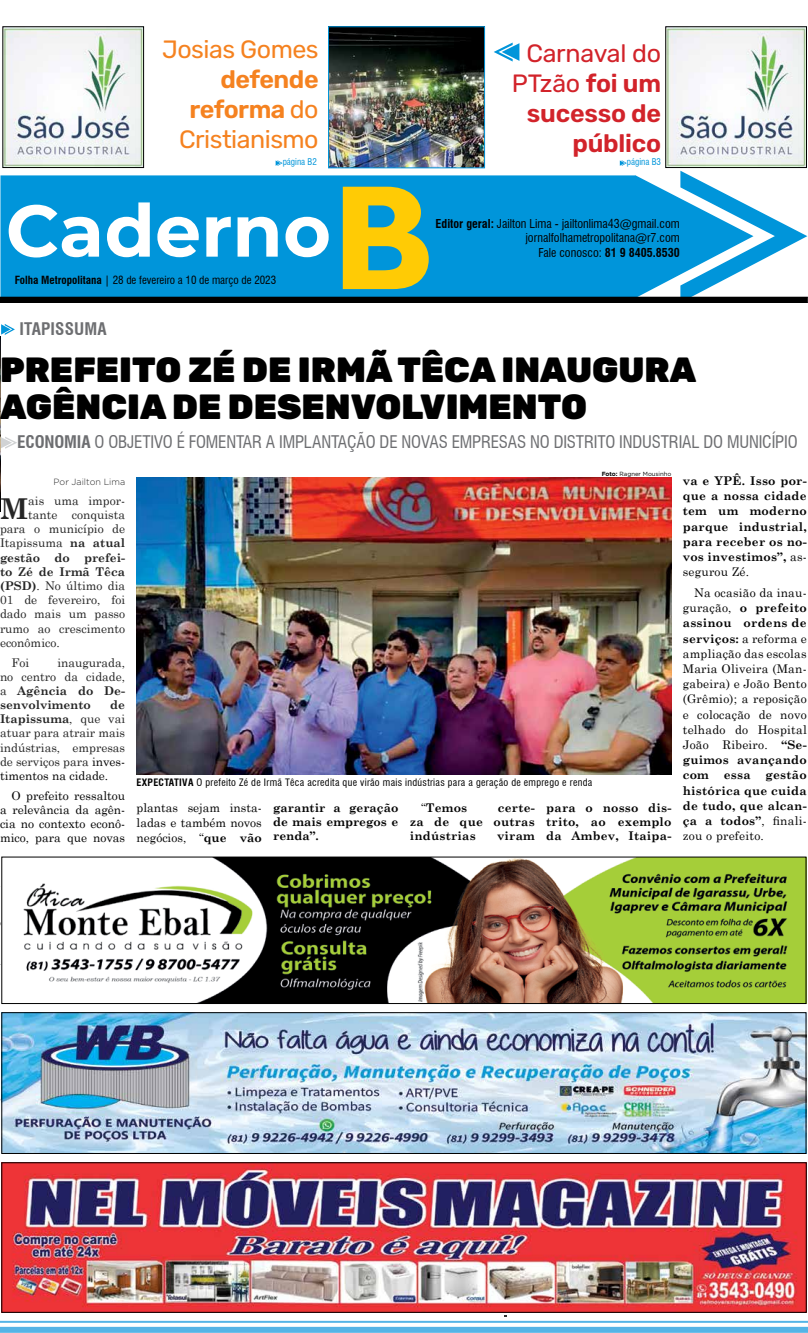
<style>
.page{position:relative;width:808px;height:1333px;background:#fff}
.page>*{position:absolute;margin:0;border:0;box-sizing:border-box;transform-origin:0 0}
.t1{font:700 150px "Gill Sans";color:#ffcb05}
.t2{font:700 73px "Montserrat";color:#fff}
.t3{font:900 35px/37px "Rubik";color:#000}
.t4{font:700 28.8px "Century Schoolbook";color:#262626}
.t5{font:600 25px/30px "Rubik";letter-spacing:-.01em;color:#d2232a;text-align:right}
.t6{font:600 25px/30px "Rubik";letter-spacing:-.02em;color:#f58220;text-align:right}
.t7{font:25px "Rubik";letter-spacing:-.02em;color:#f58220}
.t8{font:condensed 17px "Swiss 721 BT";letter-spacing:-.01em;color:#6d6e71}
.t9{font:700 condensed 17px "Swiss 721 BT";letter-spacing:.01em;color:#6d6e71}
.t10{font:12px/15.2px "Century Schoolbook";color:#050505;text-align:justify}
.t11{font:12px/14.2px "Century Schoolbook";color:#262626;text-align:justify}
.t12{font:700 12px/14px "Century Schoolbook";letter-spacing:.02em;color:#050505;text-align:justify}
.t13{font:condensed 12px/14.4px "Swiss 721 BT";color:#000;text-align:right}
.t14{font:700 12px "Century Schoolbook";color:#262626}
.t15{font:condensed 11px "Swiss 721 BT";color:#000}
.t16{font:condensed 10px "Swiss 721 BT";letter-spacing:.03em;color:#000}
.t17{font:condensed 9px "Swiss 721 BT";color:#0095da}
.t18{font:300 9px "Gotham";color:#262626}
.t19{font:6px "Gotham";color:#000}
.s1{font-weight:400}
.s2{font-weight:700}
.s3{color:#050505}
</style>
<div class="page">
<img style="left:0;top:336px;width:1px;height:176px">
<hr style="left:0;top:1320px;width:808px;height:2px;background:#55b4e6">
<div style="left:0;top:1326px;width:808px;height:6px;background:#55b4e6"></div>
<svg style="left:0;top:171px;width:807px;height:126px;background:#21a2de"></svg>
<div style="left:0;top:297px;width:807px;height:5px;background:#000"></div>
<div style="left:0;top:297px;width:808px;height:6px;border:1px solid #000"></div>
<svg style="left:494px;top:43px;width:25px;height:19px"></svg>
<svg style="left:276px;top:160px;width:7px;height:6px"></svg>
<svg style="left:620px;top:160px;width:7px;height:6px"></svg>
<img style="left:4px;top:28px;width:138px;height:138px">
<div style="left:2px;top:26px;width:142px;height:142px;border:1px solid #000"></div>
<img style="left:667px;top:28px;width:138px;height:138px">
<div style="left:665px;top:26px;width:142px;height:142px;border:1px solid #000"></div>
<svg style="left:1px;top:324px;width:14px;height:11px"></svg>
<img style="left:330px;top:28px;width:153px;height:138px">
<div style="left:328px;top:26px;width:157px;height:142px;border:1px solid #0095da"></div>
<img style="left:3px;top:1014px;width:801px;height:137px">
<div style="left:1px;top:1012px;width:805px;height:141px;border:1px solid #000"></div>
<img style="left:137px;top:477px;width:534px;height:298px">
<svg style="left:1px;top:437px;width:16px;height:11px"></svg>
<img style="left:23px;top:858px;width:781px;height:143px">
<div style="left:1px;top:856px;width:805px;height:147px;border:1px solid #000"></div>
<img style="left:3px;top:1164px;width:802px;height:146px">
<h3 class="t7" style="left:162px;top:35px;width:158px">Josias Gomes</h3>
<h3 class="t6" style="left:179px;top:65px;width:141px">defende reforma <span class="s1">do<br>Cristianismo</span></h3>
<h3 class="t5" style="left:512px;top:39px;width:151px"><span class="s1">Carnaval do<br>PTzão</span> foi um sucesso de público</h3>
<p class="t17" style="left:283px;top:156px;width:36px">página B2</p>
<p class="t17" style="left:627px;top:156px;width:36px">página B3</p>
<h2 class="t2" style="left:6px;top:178px;width:327px">Caderno</h2>
<p class="t15" style="left:15px;top:273px;width:263px"><span class="s2">Folha Metropolitana</span> | 28 de fevereiro a 10 de março de 2023</p>
<h3 class="t9" style="left:20px;top:319px;width:89px">ITAPISSUMA</h3>
<h1 class="t1" style="left:331px;top:148px;width:106px">B</h1>
<p class="t13" style="left:436px;top:216px;width:246px"><span class="s2">Editor geral:</span> Jailton Lima - jailtonlima43@gmail.com jornalfolhametropolitana@r7.com</p>
<p class="t13" style="left:538px;top:245px;width:143px">Fale conosco: <span class="s2">81 9 8405.8530</span></p>
<h3 class="t3" style="left:0;top:352px;width:698px">PREFEITO ZÉ DE IRMÃ TÊCA INAUGURA<br>AGÊNCIA DE DESENVOLVIMENTO</h3>
<h3 class="t8" style="left:17px;top:432px;width:782px"><span class="s2">ECONOMIA</span> O OBJETIVO É FOMENTAR A IMPLANTAÇÃO DE NOVAS EMPRESAS NO DISTRITO INDUSTRIAL DO MUNICÍPIO</h3>
<p class="t18" style="left:54px;top:476px;width:73px">Por Jailton Lima</p>
<h3 class="t4" style="left:0;top:486px;width:30px">M</h3>
<p class="t11" style="left:28px;top:492px;width:98px">ais uma impor-</p>
<p class="t19" style="left:602px;top:470px;width:71px"><span class="s2">Foto:</span> Ragner Mousinho</p>
<p class="t12" style="left:683px;top:472px;width:125px;line-height:15.2px">va e YPÊ. Isso por&shy;que a nossa cidade tem um moderno parque industrial, para receber os no&shy;vos investimos”, <span class="s1">as&shy;segurou Zé.</span></p>
<p class="t10" style="left:683px;top:584px;width:126px;text-indent:11px">Na ocasião da inau&shy;guração, <span class="s2">o prefeito assinou ordens de serviços:</span> a reforma e ampliação das escolas Maria Oliveira (Man&shy;gabeira) e João Bento (Grêmio); a reposição e colocação de novo telhado do Hospital João Ribeiro. <span class="s2">“Se&shy;guimos avançando com essa gestão histórica que cuida de tudo, que alcan&shy;ça a todos”</span>, finali&shy;zou o prefeito.</p>
<p class="t11" style="left:28px;top:506px;width:98px">tante conquista</p>
<p class="t11" style="left:0;top:521px;width:127px">para o município de</p>
<p class="t11" style="left:0;top:535px;width:127px">Itapissuma <span class="s2">na atual</span></p>
<p class="t14" style="left:0;top:548px;width:127px">gestão do prefei-</p>
<p class="t14" style="left:0;top:562px;width:127px">to Zé de Irmã Têca</p>
<p class="t11" style="left:0;top:577px;width:127px"><span class="s2">(PSD)</span>. No último dia</p>
<p class="t11" style="left:0;top:591px;width:127px">01 de fevereiro, foi</p>
<p class="t11" style="left:0;top:606px;width:127px">dado mais um passo</p>
<p class="t11" style="left:0;top:620px;width:127px">rumo ao crescimento</p>
<p class="t11" style="left:0;top:634px;width:61px">econômico.</p>
<p class="t11" style="left:11px;top:654px;width:19px">Foi</p>
<p class="t11" style="left:0;top:654px;width:127px;text-indent:57px">inaugurada, no centro da cidade, a <span class="s2">Agência do De&shy;senvolvimento</span></p>
<p class="t11" style="left:0;top:696px;width:127px;text-indent:110px"><span class="s2">de Itapissuma</span>, que vai atuar para atrair mais indústrias, empresas de serviços para <span class="s3">inves&shy;timentos na cidade.</span></p>
<p class="t10" style="left:0;top:787px;width:127px;line-height:14.2px;text-indent:11px">O prefeito ressaltou a relevância da agên&shy;cia no contexto econô&shy;mico, para que novas</p>
<p class="t16" style="left:137px;top:776px;width:457px"><span class="s2">EXPECTATIVA</span> O prefeito Zé de Irmã Têca acredita que virão mais indústrias para a geração de emprego e renda</p>
<p class="t10" style="left:137px;top:799px;width:127px">plantas sejam insta&shy;ladas e também novos negócios, “<span class="s2">que vão</span></p>
<p class="t12" style="left:273px;top:800px;width:127px">garantir a geração de mais empregos e renda”.</p>
<p class="t12" style="left:421px;top:800px;width:48px"><span class="s1">“</span>Temos</p>
<p class="t12" style="left:546px;top:800px;width:127px">para o nosso dis&shy;trito, ao exemplo da Ambev, Itaipa-</p>
<p class="t12" style="left:410px;top:800px;width:127px;text-indent:88px">certe&shy;za de que outras indústrias</p>
<p class="t12" style="left:497px;top:828px;width:39px">viram</p>
</div>
